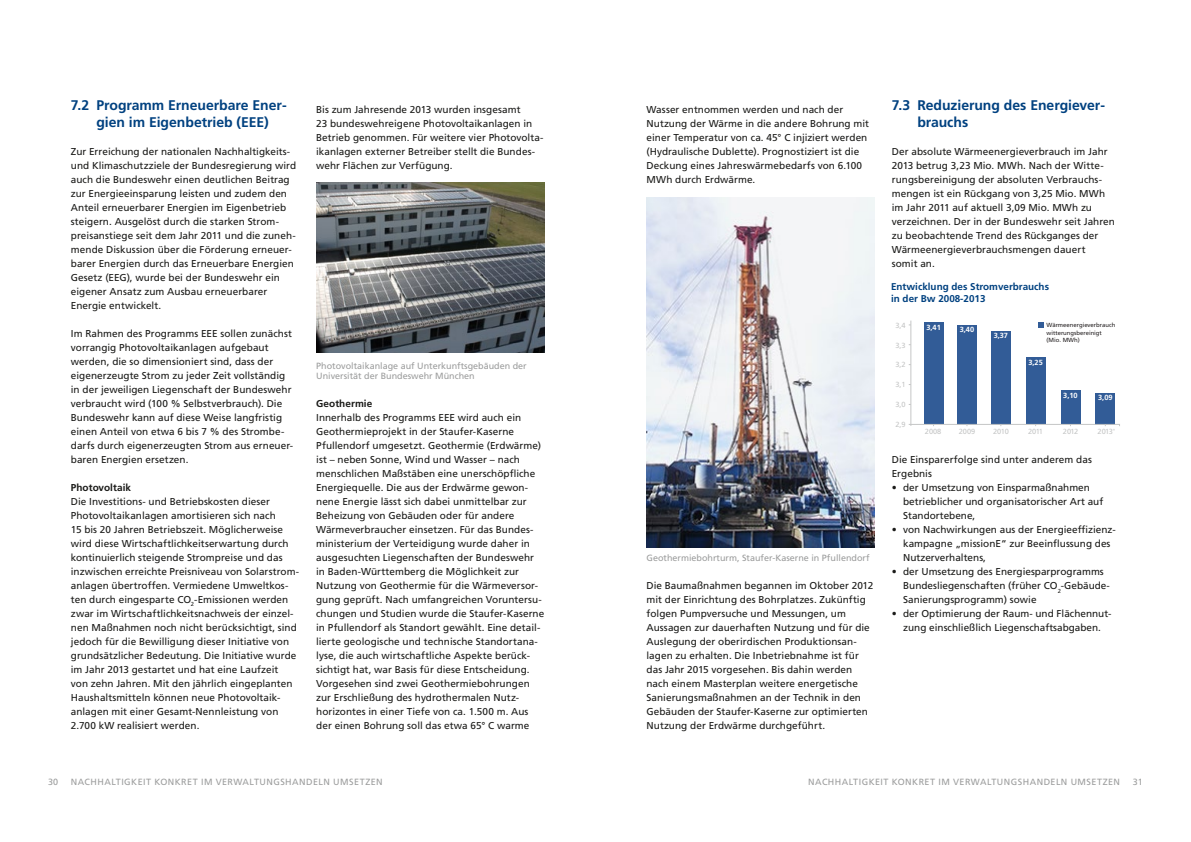
<style>
.page{position:relative;width:1191px;height:842px;background:#fff}
.page>*{position:absolute;margin:0;border:0;box-sizing:border-box;transform-origin:0 0}
.t1{font:700 14px/17px "Frutiger LT Std";letter-spacing:-.005em;color:#004180}
.t2{font:10px/14px "Frutiger LT Std";color:#1a1a18}
.t3{font:700 10px "Frutiger LT Std";letter-spacing:.005em;color:#1a1a18}
.t4{font:700 9.9px/11.9px "Frutiger LT Std";color:#004180}
.t5{font:9px/10.5px "Frutiger LT Std";color:#9c9d9d}
.t6{font:9px "Frutiger LT Std";letter-spacing:.05em;color:#9c9d9d}
.t7{font:7.4px "Frutiger LT Std";color:#c5c6c6}
.t8{font:700 7.4px "Frutiger LT Std";color:#fff}
.t9{font:5.9px/7.1px "Frutiger LT Std";color:#242021}
</style>
<div class="page">
<img style="left:316px;top:183px;width:228px;height:170px">
<img style="left:646px;top:197px;width:228px;height:350px">
<svg style="left:1038px;top:322px;width:5px;height:6px"></svg>
<div style="left:1095px;top:393px;width:20px;height:31px;background:#325c97"></div>
<div style="left:1060px;top:390px;width:20px;height:34px;background:#325c97"></div>
<div style="left:1025px;top:358px;width:20px;height:66px;background:#325c97"></div>
<div style="left:991px;top:331px;width:19px;height:93px;background:#325c97"></div>
<div style="left:957px;top:325px;width:19px;height:99px;background:#325c97"></div>
<div style="left:923px;top:323px;width:20px;height:101px;background:#325c97"></div>
<svg style="left:908px;top:423px;width:212px;height:3px"></svg>
<hr style="left:910px;top:321px;width:1px;height:105px;background:#c5c6c6">
<h1 class="t1" style="left:71px;top:96px;width:217px;text-align:center">7.2 Programm Erneuerbare Ener&shy;gien im Eigenbetrieb (EEE)</h1>
<p class="t2" style="left:71px;top:144px;width:227px">Zur Erreichung der nationalen Nachhaltigkeits&shy;und Klimaschutzziele der Bundesregierung wird auch die Bundeswehr einen deutlichen Beitrag zur Energieeinsparung leisten und zudem den Anteil erneuerbarer Energien im Eigenbetrieb steigern. Ausgelöst durch die starken Strom&shy;preisanstiege seit dem Jahr 2011 und die zuneh&shy;mende Diskussion über die Förderung erneuer&shy;barer Energien durch das Erneuerbare Energien Gesetz (EEG), wurde bei der Bundeswehr ein eigener Ansatz zum Ausbau erneuerbarer Energie entwickelt.</p>
<p class="t2" style="left:71px;top:326px;width:224px">Im Rahmen des Programms EEE sollen zunächst vorrangig Photovoltaikanlagen aufgebaut werden, die so dimensioniert sind, dass der eigenerzeugte Strom zu jeder Zeit vollständig in der jeweiligen Liegenschaft der Bundeswehr verbraucht wird (100 % Selbstverbrauch). Die Bundeswehr kann auf diese Weise langfristig einen Anteil von etwa 6 bis 7 % des Strombe&shy;darfs durch eigenerzeugten Strom aus erneuer&shy;baren Energien ersetzen.</p>
<p class="t3" style="left:71px;top:481px;width:62px">Photovoltaik</p>
<p class="t2" style="left:71px;top:494px;width:229px">Die Investitions- und Betriebskosten dieser Photovoltaikanlagen amortisieren sich nach<br>15 bis 20 Jahren Betriebszeit. Möglicherweise wird diese Wirtschaftlichkeitserwartung durch kontinuierlich steigende Strompreise und das inzwischen erreichte Preisniveau von Solarstrom&shy;anlagen übertroffen. Vermiedene Umweltkos&shy;ten durch eingesparte CO<sub>2</sub>-Emissionen werden zwar im Wirtschaftlichkeitsnachweis der einzel&shy;nen Maßnahmen noch nicht berücksichtigt, sind jedoch für die Bewilligung dieser Initiative von grundsätzlicher Bedeutung. Die Initiative wurde im Jahr 2013 gestartet und hat eine Laufzeit<br>von zehn Jahren. Mit den jährlich eingeplanten Haushaltsmitteln können neue Photovoltaik&shy;anlagen mit einer Gesamt-Nennleistung von 2.700 kW realisiert werden.</p>
<p class="t2" style="left:316px;top:103px;width:229px">Bis zum Jahresende 2013 wurden insgesamt<br>23 bundeswehreigene Photovoltaikanlagen in Betrieb genommen. Für weitere vier Photovolta&shy;ikanlagen externer Betreiber stellt die Bundes&shy;wehr Flächen zur Verfügung.</p>
<p class="t5" style="left:316px;top:360px;width:212px">Photovoltaikanlage auf Unterkunftsgebäuden der<br>Universität der Bundeswehr München</p>
<p class="t3" style="left:316px;top:398px;width:58px">Geothermie</p>
<p class="t2" style="left:316px;top:411px;width:230px">Innerhalb des Programms EEE wird auch ein Geothermieprojekt in der Staufer-Kaserne Pfullendorf umgesetzt. Geothermie (Erdwärme) ist – neben Sonne, Wind und Wasser – nach menschlichen Maßstäben eine unerschöpfliche Energiequelle. Die aus der Erdwärme gewon&shy;nene Energie lässt sich dabei unmittelbar zur Beheizung von Gebäuden oder für andere Wärmeverbraucher einsetzen. Für das Bundes&shy;ministerium der Verteidigung wurde daher in ausgesuchten Liegenschaften der Bundeswehr in Baden-Württemberg die Möglichkeit zur Nutzung von Geothermie für die Wärmeversor&shy;gung geprüft. Nach umfangreichen Voruntersu&shy;chungen und Studien wurde die Staufer-Kaserne in Pfullendorf als Standort gewählt. Eine detail&shy;lierte geologische und technische Standortana&shy;lyse, die auch wirtschaftliche Aspekte berück&shy;sichtigt hat, war Basis für diese Entscheidung.<br>Vorgesehen sind zwei Geothermiebohrungen zur Erschließung des hydrothermalen Nutz&shy;horizontes in einer Tiefe von ca. 1.500 m. Aus der einen Bohrung soll das etwa 65° C warme</p>
<p class="t2" style="left:646px;top:103px;width:224px">Wasser entnommen werden und nach der Nutzung der Wärme in die andere Bohrung mit einer Temperatur von ca. 45° C injiziert werden (Hydraulische Dublette). Prognostiziert ist die Deckung eines Jahreswärmebedarfs von 6.100<br>MWh durch Erdwärme.</p>
<p class="t5" style="left:646px;top:553px;width:224px">Geothermiebohrturm, Staufer-Kaserne in Pfullendorf</p>
<p class="t2" style="left:646px;top:579px;width:228px">Die Baumaßnahmen begannen im Oktober 2012 mit der Einrichtung des Bohrplatzes. Zukünftig folgen Pumpversuche und Messungen, um Aussagen zur dauerhaften Nutzung und für die Auslegung der oberirdischen Produktionsan&shy;lagen zu erhalten. Die Inbetriebnahme ist für das Jahr 2015 vorgesehen. Bis dahin werden nach einem Masterplan weitere energetische Sanierungsmaßnahmen an der Technik in den Gebäuden der Staufer-Kaserne zur optimierten Nutzung der Erdwärme durchgeführt.</p>
<h1 class="t1" style="left:917px;top:96px;width:189px;text-indent:-25px">7.3 Reduzierung des Energiever&shy;brauchs</h1>
<p class="t2" style="left:891px;top:145px;width:225px">Der absolute Wärmeenergieverbrauch im Jahr 2013 betrug 3,23 Mio. MWh. Nach der Witte&shy;rungsbereinigung der absoluten Verbrauchs&shy;mengen ist ein Rückgang von 3,25 Mio. MWh im Jahr 2011 auf aktuell 3,09 Mio. MWh zu verzeichnen. Der in der Bundeswehr seit Jahren zu beobachtende Trend des Rückganges der Wärmeenergieverbrauchsmengen dauert<br>somit an.</p>
<p class="t4" style="left:891px;top:281px;width:159px">Entwicklung des Stromverbrauchs in der Bw 2008-2013</p>
<p class="t9" style="left:1046px;top:322px;width:70px">Wärmeenergieverbrauch witterungsbereinigt (Mio. MWh)</p>
<p class="t7" style="left:895px;top:321px;width:12px">3,4</p>
<p class="t8" style="left:926px;top:323px;width:16px">3,41</p>
<p class="t8" style="left:959px;top:325px;width:16px">3,40</p>
<p class="t8" style="left:993px;top:331px;width:16px">3,37</p>
<p class="t7" style="left:895px;top:341px;width:12px">3,3</p>
<p class="t7" style="left:895px;top:361px;width:12px">3,2</p>
<p class="t7" style="left:895px;top:380px;width:12px">3,1</p>
<p class="t7" style="left:895px;top:400px;width:12px">3,0</p>
<p class="t7" style="left:895px;top:420px;width:12px">2,9</p>
<p class="t8" style="left:1028px;top:358px;width:16px">3,25</p>
<p class="t8" style="left:1063px;top:391px;width:16px">3,10</p>
<p class="t8" style="left:1098px;top:393px;width:16px">3,09</p>
<p class="t7" style="left:925px;top:427px;width:18px">2008</p>
<p class="t7" style="left:958px;top:427px;width:18px">2009</p>
<p class="t7" style="left:993px;top:427px;width:17px">2010</p>
<p class="t7" style="left:1028px;top:427px;width:16px">2011</p>
<p class="t7" style="left:1063px;top:427px;width:17px">2012</p>
<p class="t7" style="left:1097px;top:427px;width:19px">2013<sup>*</sup></p>
<p class="t2" style="left:891px;top:453px;width:202px">Die Einsparerfolge sind unter anderem das<br>Ergebnis</p>
<p class="t2" style="left:903px;top:481px;width:202px;text-indent:-11px">• der Umsetzung von Einsparmaßnahmen betrieblicher und organisatorischer Art auf<br>Standortebene,</p>
<p class="t2" style="left:903px;top:523px;width:214px;text-indent:-11px">• von Nachwirkungen aus der Energieeffizienz&shy;kampagne „missionE“ zur Beeinflussung des<br>Nutzerverhaltens,</p>
<p class="t2" style="left:903px;top:565px;width:208px;text-indent:-11px">• der Umsetzung des Energiesparprogramms<br>Bundesliegenschaften (früher CO<sub>2</sub>-Gebäude-<br>Sanierungsprogramm) sowie</p>
<p class="t2" style="left:891px;top:607px;width:221px;text-align:center">• der Optimierung der Raum- und Flächennut&shy;zung einschließlich Liegenschaftsabgaben.</p>
<p class="t5" style="left:48px;top:777px;width:12px">30</p>
<p class="t6" style="left:71px;top:777px;width:312px">Nachhaltigkeit kon kret im Verwaltungshan deln umsetzen</p>
<p class="t6" style="left:808px;top:777px;width:312px">Nachhaltigkeit kon kret im Verwaltungshan deln umsetzen</p>
<p class="t5" style="left:1132px;top:777px;width:12px">31</p>
</div>
